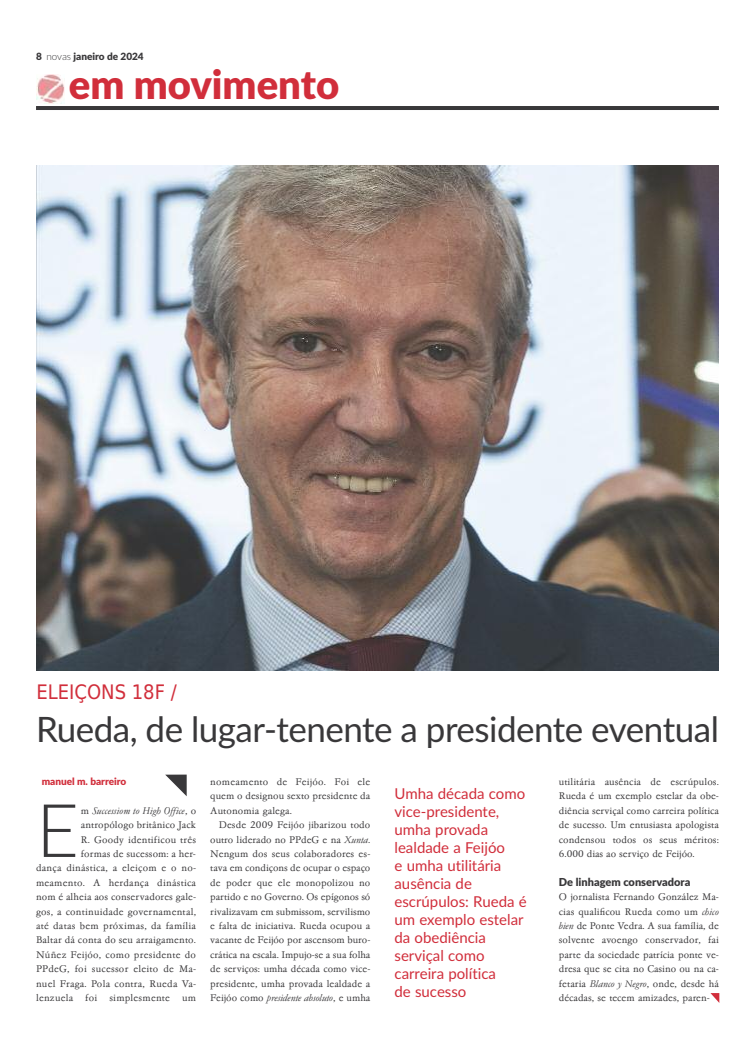
<style>
.page{position:relative;width:755px;height:1049px;background:#fff}
.page>*{position:absolute;margin:0;border:0;box-sizing:border-box;transform-origin:0 0}
.t1{font:300 74px "Lato";color:#39383a}
.t2{font:900 40px "Lato";color:#d12e3b}
.t3{font:35px "Lato";letter-spacing:-.015em;color:#39383a}
.t4{font:20px "DejaVu Sans Condensed";color:#d12e3b}
.t5{font:15px/18px "Lato";color:#d12e3b}
.t6{font:900 11px "Lato";color:#39383a}
.t7{font:300 10px/14.4px "Garamond No 4 TOT";letter-spacing:.015em;color:#39383a;text-align:justify}
.t8{font:900 10px "Lato";color:#39383a}
.t9{font:900 10px "Lato";color:#d12e3b}
.s1{font-weight:300}
.s2{font-style:italic}
</style>
<div class="page">
<img style="left:36px;top:75px;width:28px;height:28px">
<hr style="left:36px;top:106px;width:682px;height:4px;background:#39383a">
<img style="left:36px;top:165px;width:682px;height:506px">
<svg style="left:710px;top:993px;width:8px;height:9px"></svg>
<svg style="left:165px;top:774px;width:21px;height:22px"></svg>
<p class="t8" style="left:36px;top:50px;width:109px">8 <span class="s1">novas</span> janeiro de 2024</p>
<h2 class="t2" style="left:69px;top:62px;width:272px">em movimento</h2>
<h3 class="t4" style="left:36px;top:681px;width:142px">ELEIÇONS 18F /</h3>
<h3 class="t3" style="left:36px;top:709px;width:684px">Rueda, de lugar-tenente a presidente eventual</h3>
<p class="t9" style="left:42px;top:776px;width:86px">manuel m. barreiro</p>
<h3 class="t5" style="left:394px;top:784px;width:134px">Umha década como vice-presidente, umha provada lealdade a Feijóo<br>e umha utilitária ausência de escrúpulos: Rueda é um exemplo estelar da obediência serviçal como carreira política<br>de sucesso</h3>
<p class="t7" style="left:210px;top:774px;width:161px">nomeamento de Feijóo. Foi ele quem o designou sexto presidente da Autonomia galega.</p>
<p class="t7" style="left:210px;top:817px;width:161px;text-indent:9px">Desde 2009 Feijóo jibarizou todo outro liderado no PPdeG e na <span class="s2">Xunta</span>.<br>Nengum dos seus colaboradores es&shy;tava em condiçons de ocupar o espaço de poder que ele monopolizou no partido e no Governo. Os epígonos só rivalizavam em submissom, servilismo e falta de iniciativa. Rueda ocupou a vacante de Feijóo por ascensom buro&shy;crática na escala. Impujo-se a sua folha de serviços: umha década como vice&shy;presidente, umha provada lealdade a Feijóo como <span class="s2">presidente absoluto</span>, e umha</p>
<p class="t7" style="left:558px;top:774px;width:161px">utilitária ausência de escrúpulos.<br>Rueda é um exemplo estelar da obe&shy;diência serviçal como carreira política de sucesso. Um entusiasta apologista condensou todos os seus méritos:<br>6.000 dias ao serviço de Feijóo.</p>
<p class="t6" style="left:558px;top:875px;width:133px">De linhagem conservadora</p>
<p class="t7" style="left:558px;top:889px;width:161px">O jornalista Fernando González Ma&shy;cias qualificou Rueda como um <span class="s2">chico bien</span> de Ponte Vedra. A sua família, de solvente avoengo conservador, fai parte da sociedade patrícia ponte ve&shy;dresa que se cita no Casino ou na ca&shy;fetaria <span class="s2">Blanco y Negro</span>, onde, desde há décadas, se tecem amizades, paren-</p>
<h1 class="t1" style="left:36px;top:788px;width:45px">E</h1>
<p class="t7" style="left:36px;top:803px;width:162px;text-align:right">m <span class="s2">Successiom to High Office</span>, o antropólogo britânico Jack<br>R. Goody identificou três<br>formas de sucessom: a her-<br>dança dinástica, a eleiçom e o no&shy;meamento. A herdança dinástica nom é alheia aos conservadores gale&shy;gos, a continuidade governamental, até datas bem próximas, da família<br>Baltar dá conta do seu arraigamento.<br>Núñez Feijóo, como presidente do<br>PPdeG, foi sucessor eleito de Ma&shy;nuel Fraga. Pola contra, Rueda Va&shy;lenzuela foi simplesmente um</p>
</div>
